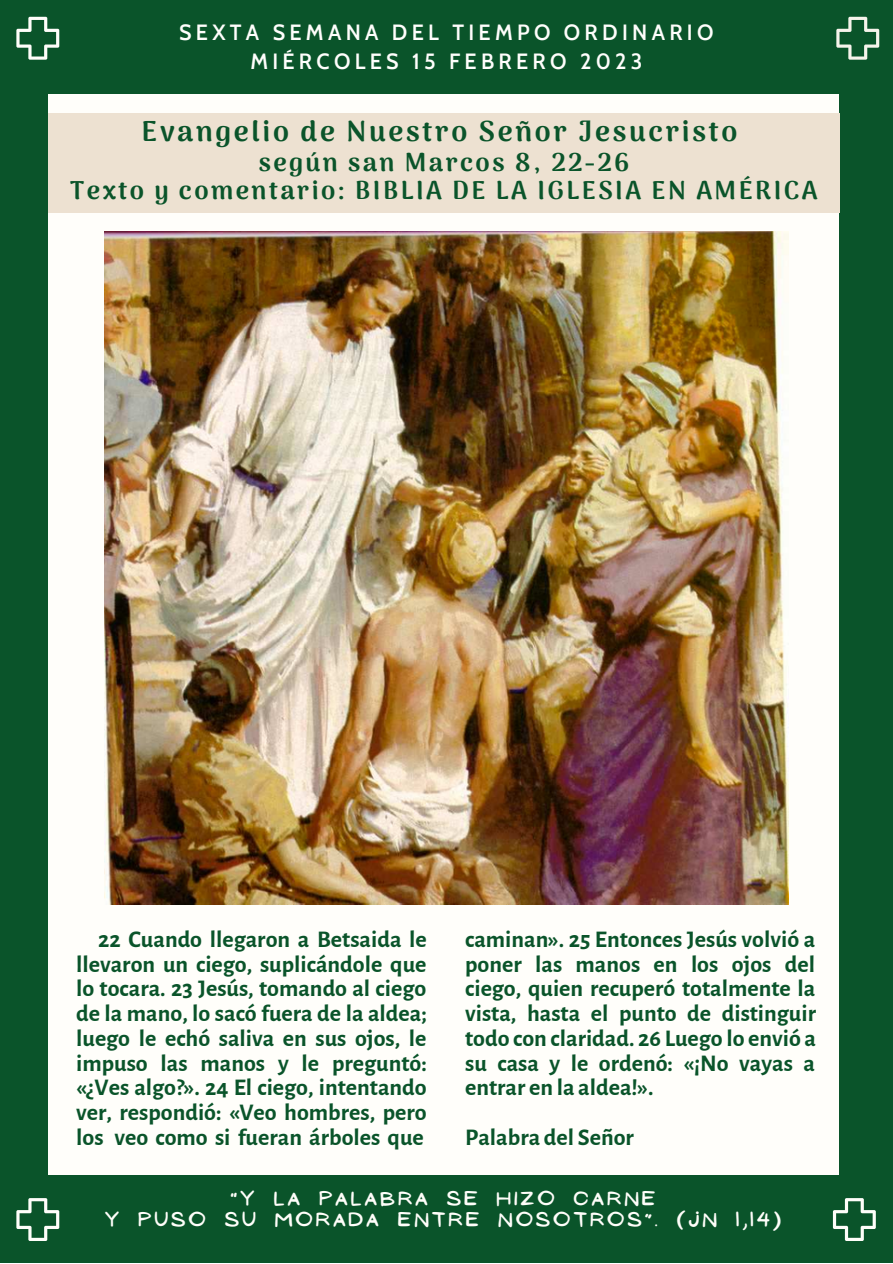
<style>
.page{position:relative;width:893px;height:1264px;background:#fff}
.page>*{position:absolute;margin:0;border:0;box-sizing:border-box;transform-origin:0 0}
.t1{font:900 28.5px "Arima Madurai";letter-spacing:.095em;color:#0a542a}
.t2{font:900 25.5px/28px "Arima Madurai";letter-spacing:.095em;color:#0a542a;text-align:center}
.t3{font:700 24px/24.8px "Alegreya Sans";color:#0a542a;text-align:justify}
.t4{font:600 21.45px/29.5px "Cabin";letter-spacing:.2em;color:#fffefc;text-align:center}
.t5{font:17.85px/21.3px "NF Ananias Bold";letter-spacing:.2em;color:#fffefa;text-align:center}
</style>
<div class="page">
<div style="left:0;top:0;width:892px;height:1262px;background:#0a542a"></div>
<div style="left:48px;top:94px;width:790px;height:1080px;background:#fffefa"></div>
<div style="left:48px;top:113px;width:791px;height:100px;background:#ede1d1"></div>
<svg style="left:16px;top:17px;width:43px;height:43px"></svg>
<svg style="left:832px;top:1198px;width:43px;height:42px"></svg>
<svg style="left:16px;top:1198px;width:43px;height:42px"></svg>
<svg style="left:836px;top:17px;width:43px;height:43px"></svg>
<img style="left:104px;top:231px;width:684px;height:673px">
<p class="t4" style="left:179px;top:17px;width:536px">SEXTA SEMANA DEL TIEMPO ORDINARIO<br>MIÉRCOLES 15 FEBRERO 2023</p>
<p class="t1" style="left:142px;top:114px;width:597px">Evangelio de Nuestro Señor Jesucristo</p>
<p class="t2" style="left:70px;top:148px;width:749px">según san Marcos 8, 22-26<br>Texto y comentario: BIBLIA DE LA IGLESIA EN AMÉRICA</p>
<p class="t3" style="left:76px;top:927px;width:352px;text-indent:22px">22 Cuando llegaron a Betsaida le llevaron un ciego, suplicándole que lo tocara. 23 Jesús, tomando al ciego de la mano, lo sacó fuera de la aldea; luego le echó saliva en sus ojos, le impuso las manos y le preguntó: «¿Ves algo?». 24 El ciego, intentando ver, respondió: «Veo hombres, pero los veo como si fueran árboles que</p>
<p class="t3" style="left:465px;top:927px;width:352px">caminan». 25 Entonces Jesús volvió a poner las manos en los ojos del ciego, quien recuperó totalmente la vista, hasta el punto de distinguir todo con claridad. 26 Luego lo envió a su casa y le ordenó: «¡No vayas a entrar en la aldea!».</p>
<p class="t3" style="left:465px;top:1125px;width:170px">Palabra del Señor</p>
<p class="t5" style="left:105px;top:1187px;width:677px">"Y LA PALABRA SE HIZO CARNE<br>Y PUSO SU MORADA ENTRE NOSOTROS”. (JN 1,14)</p>
</div>
